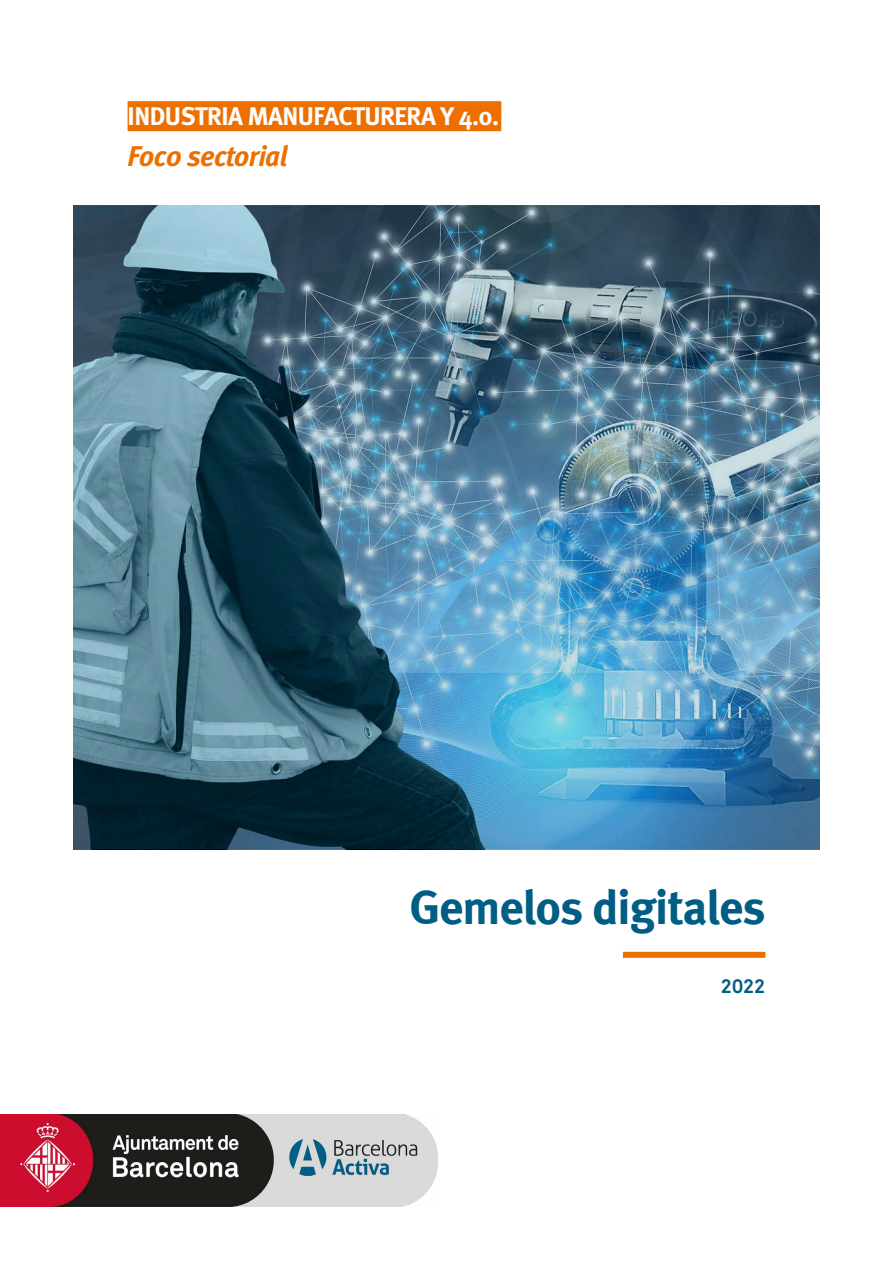
<style>
.page{position:relative;width:893px;height:1263px;background:#fff}
.page>*{position:absolute;margin:0;border:0;box-sizing:border-box;transform-origin:0 0}
.t1{font:700 48px "Meta";letter-spacing:-.02em;color:#005e85}
.t2{font:italic 28.5px "Meta Bold Turk";letter-spacing:-.02em;color:#ed6f00}
.t3{font:25.5px "Meta Bold Turk";letter-spacing:-.02em;color:#fff}
.t4{font:700 19.5px "Akkurat";color:#005e85}
</style>
<div class="page">
<div style="left:128px;top:101px;width:373px;height:30px;background:#ed6f00"></div>
<div style="left:623px;top:952px;width:142px;height:6px;background:#ed6f00"></div>
<img style="left:0;top:1114px;width:437px;height:92px">
<img style="left:73px;top:205px;width:747px;height:644px">
<p class="t3" style="left:128px;top:102px;width:373px">INDUSTRIA MANUFACTURERA Y 4.0.</p>
<p class="t2" style="left:128px;top:139px;width:162px">Foc0 sectorial</p>
<h1 class="t1" style="left:409px;top:879px;width:358px">Gemelos digitales</h1>
<p class="t4" style="left:721px;top:974px;width:46px">2022</p>
</div>
